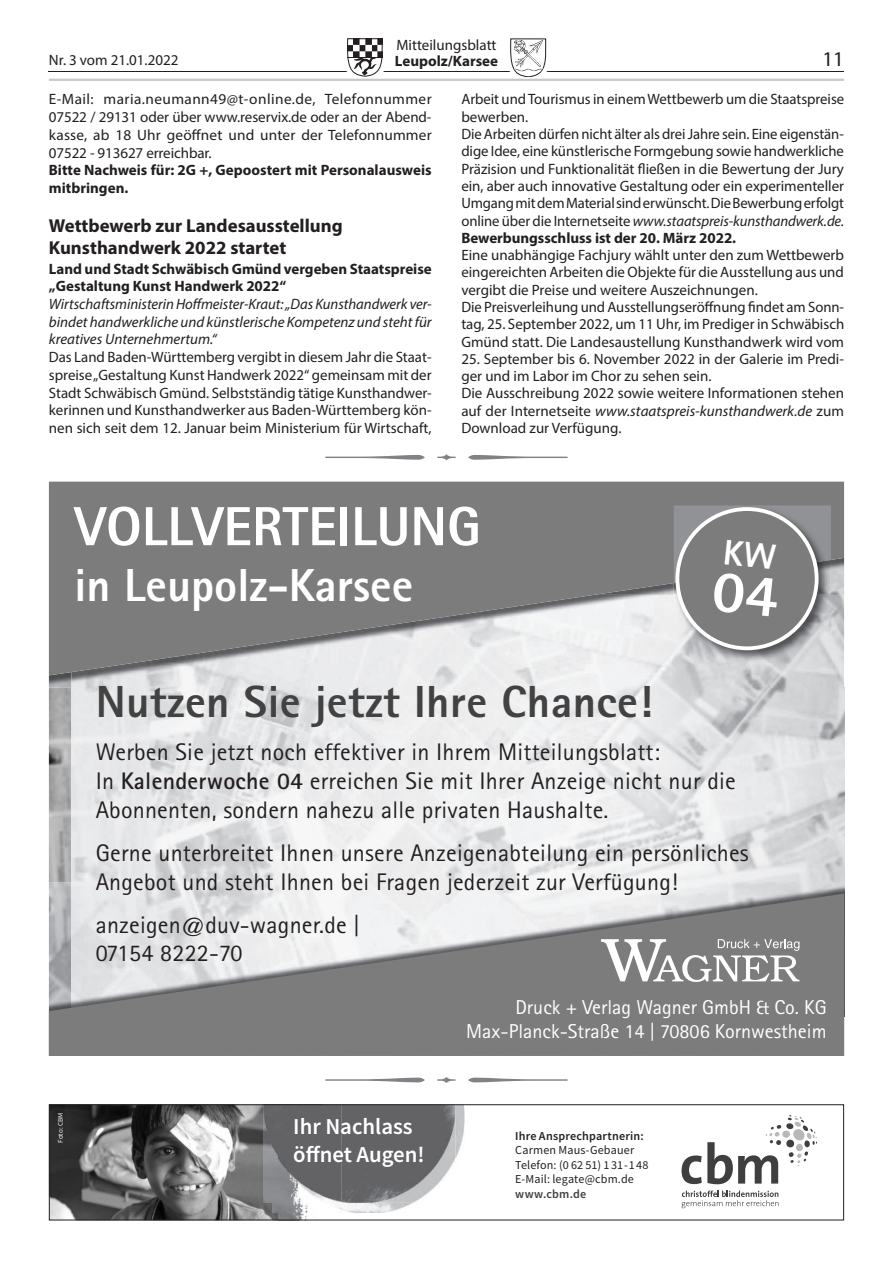
<style>
.page{position:relative;width:893px;height:1263px;background:#fff}
.page>*{position:absolute;margin:0;border:0;box-sizing:border-box;transform-origin:0 0}
.t1{font:800 55.2px "Rotis Sans Serif Std";color:#fff}
.t2{font:800 46.35px "Rotis Sans Serif Std";color:#fff}
.t3{font:800 45px "Rotis Sans Serif";letter-spacing:.01em;color:#424242}
.t4{font:24px/28.8px "Rotis Sans Serif";letter-spacing:.01em;color:#231f20}
.t5{font:600 22.8px/27.3px "Source Sans Pro";color:#fff}
.t6{font:21px "Myriad Pro";color:#231f20}
.t7{font:20.1px/24.2px "Rotis Sans Serif Std";color:#fff;text-align:right}
.t8{font:700 18.75px/21.5px "Myriad Pro";color:#231f20}
.t9{font:15px/17.2px "Myriad Pro";letter-spacing:-.005em;color:#231f20}
.t10{font:700 15px/17.7px "Myriad Pro";color:#231f20}
.t11{font:italic 15px/17.7px "Myriad Pro";color:#231f20;text-align:justify}
.t12{font:12.15px/14.5px "Source Sans Pro";letter-spacing:.01em;color:#231f20}
.t13{font:600 12.15px "Source Sans Pro";letter-spacing:.015em;color:#231f20}
.t14{font:600 12.15px "Source Sans Pro";letter-spacing:.015em;color:#3f3f3f}
.t15{font:7.05px "Source Sans Pro";letter-spacing:-.015em;color:#fff}
.s1{font-style:italic}
.s2{font-weight:700}
</style>
<div class="page">
<hr style="left:49px;top:71px;width:795px;height:1px;background:#231f20">
<svg style="left:347px;top:38px;width:36px;height:39px"></svg>
<svg style="left:510px;top:38px;width:36px;height:39px"></svg>
<img style="left:514px;top:40px;width:29px;height:32px">
<hr style="left:49px;top:79px;width:795px;height:2px;background:#c7c8ca">
<img style="left:49px;top:688px;width:22px;height:195px">
<img style="left:71px;top:675px;width:773px;height:219px">
<img style="left:49px;top:675px;width:22px;height:13px">
<svg style="left:49px;top:482px;width:795px;height:193px;background:#929293"></svg>
<img style="left:49px;top:883px;width:99px;height:11px">
<svg style="left:49px;top:894px;width:795px;height:162px;background:#a0a0a1"></svg>
<svg style="left:601px;top:939px;width:198px;height:43px"></svg>
<img style="left:674px;top:583px;width:157px;height:80px">
<img style="left:674px;top:505px;width:157px;height:78px">
<div style="left:677px;top:509px;width:140px;height:139px;background:#7c7c7c;border-radius:50%"></div>
<div style="left:675px;top:507px;width:144px;height:143px;border:4px solid #fff;border-radius:50%"></div>
<img style="left:51px;top:1106px;width:227px;height:112px">
<img style="left:278px;top:1203px;width:63px;height:15px">
<img style="left:341px;top:1106px;width:123px;height:107px">
<svg style="left:273px;top:1203px;width:5px;height:10px"></svg>
<img style="left:264px;top:1106px;width:192px;height:97px">
<img style="left:273px;top:1106px;width:68px;height:97px">
<img style="left:278px;top:1106px;width:44px;height:97px">
<svg style="left:682px;top:1190px;width:96px;height:18px"></svg>
<svg style="left:681px;top:1115px;width:136px;height:69px"></svg>
<div style="left:49px;top:1104px;width:795px;height:116px;border:1px solid #231f20"></div>
<svg style="left:325px;top:454px;width:243px;height:6px"></svg>
<svg style="left:325px;top:1077px;width:243px;height:6px"></svg>
<p class="t9" style="left:396px;top:36px;width:102px">Mitteilungsblatt</p>
<p class="t9" style="left:49px;top:51px;width:131px">Nr. 3 vom 21.01.2022</p>
<p class="t10" style="left:395px;top:52px;width:105px">Leupolz/Karsee</p>
<h3 class="t6" style="left:822px;top:46px;width:23px">11</h3>
<p class="t9" style="left:49px;top:90px;width:384px;line-height:17.7px;text-align:justify">E-Mail: maria.neumann49@t-online.de, Telefonnummer 07522 / 29131 oder über www.reservix.de oder an der Abend&shy;kasse, ab 18 Uhr geöffnet und unter der Telefonnummer 07522 - 913627 erreichbar.</p>
<p class="t10" style="left:49px;top:161px;width:384px">Bitte Nachweis für: 2G +, Gepoostert mit Personalausweis mitbringen.</p>
<p class="t8" style="left:49px;top:215px;width:295px">Wettbewerb zur Landesausstellung<br>Kunsthandwerk 2022 startet</p>
<p class="t10" style="left:49px;top:259px;width:384px">Land und Stadt Schwäbisch Gmünd vergeben Staatspreise „Gestaltung Kunst Handwerk 2022“</p>
<p class="t11" style="left:49px;top:295px;width:384px">Wirtschaftsministerin Hoffmeister-Kraut: „Das Kunsthandwerk ver&shy;bindet handwerkliche und künstlerische Kompetenz und steht für kreatives Unternehmertum.“</p>
<p class="t9" style="left:49px;top:348px;width:384px;line-height:17.7px;text-align:justify">Das Land Baden-Württemberg vergibt in diesem Jahr die Staat&shy;spreise „Gestaltung Kunst Handwerk 2022“ gemeinsam mit der Stadt Schwäbisch Gmünd. Selbstständig tätige Kunsthandwer&shy;kerinnen und Kunsthandwerker aus Baden-Württemberg kön&shy;nen sich seit dem 12. Januar beim Ministerium für Wirtschaft,</p>
<p class="t9" style="left:461px;top:91px;width:384px">Arbeit und Tourismus in einem Wettbewerb um die Staatspreise bewerben.<br>Die Arbeiten dürfen nicht älter als drei Jahre sein. Eine eigenstän&shy;dige Idee, eine künstlerische Formgebung sowie handwerkliche Präzision und Funktionalität fließen in die Bewertung der Jury ein, aber auch innovative Gestaltung oder ein experimenteller Umgang mit dem Material sind erwünscht. Die Bewerbung erfolgt online über die Internetseite <span class="s1">www.staatspreis-kunsthandwerk.de.<br></span><span class="s2">Bewerbungsschluss ist der 20. März 2022.</span></p>
<p class="t9" style="left:461px;top:246px;width:384px">Eine unabhängige Fachjury wählt unter den zum Wettbewerb eingereichten Arbeiten die Objekte für die Ausstellung aus und vergibt die Preise und weitere Auszeichnungen.<br>Die Preisverleihung und Ausstellungseröffnung findet am Sonn&shy;tag, 25. September 2022, um 11 Uhr, im Prediger in Schwäbisch Gmünd statt. Die Landesaustellung Kunsthandwerk wird vom</p>
<p class="t9" style="left:461px;top:350px;width:384px">25. September bis 6. November 2022 in der Galerie im Predi&shy;ger und im Labor im Chor zu sehen sein.<br>Die Ausschreibung 2022 sowie weitere Informationen stehen auf der Internetseite <span class="s1">www.staatspreis-kunsthandwerk.de</span> zum Download zur Verfügung.</p>
<h1 class="t1" style="left:74px;top:491px;width:408px">VOLLVERTEILUNG</h1>
<h2 class="t2" style="left:74px;top:555px;width:340px">in Leupolz-Karsee</h2>
<h3 class="t3" style="left:96px;top:673px;width:558px">Nutzen Sie jetzt Ihre Chance!</h3>
<h3 class="t4" style="left:96px;top:738px;width:642px">Werben Sie jetzt noch effektiver in Ihrem Mitteilungsblatt:<br>In <span class="s2">Kalenderwoche 04</span> erreichen Sie mit Ihrer Anzeige nicht nur die<br>Abonnenten, sondern nahezu alle privaten Haushalte.</h3>
<h3 class="t4" style="left:96px;top:838px;width:655px">Gerne unterbreitet Ihnen unsere Anzeigenabteilung ein persönliches<br>Angebot und steht Ihnen bei Fragen jederzeit zur Verfügung!</h3>
<h3 class="t4" style="left:96px;top:910px;width:266px">anzeigen@duv-wagner.de |<br>07154 8222-70</h3>
<p class="t15" style="left:56px;top:1143px;width:31px;rotate:-90deg">Foto: CBM</p>
<h3 class="t5" style="left:293px;top:1113px;width:133px">Ihr Nachlass öffnet Augen!</h3>
<h3 class="t7" style="left:466px;top:995px;width:362px">Druck + Verlag Wagner GmbH &amp; Co. KG<br>Max-Planck-Straße 14 | 70806 Kornwestheim</h3>
<p class="t13" style="left:515px;top:1128px;width:130px">Ihre Ansprechpartnerin:</p>
<p class="t12" style="left:515px;top:1143px;width:135px">Carmen Maus-Gebauer<br>Telefon: (0 62 51) 1 31-148<br>E-Mail: legate@cbm.de</p>
<p class="t14" style="left:515px;top:1186px;width:73px">www.cbm.de</p>
</div>
